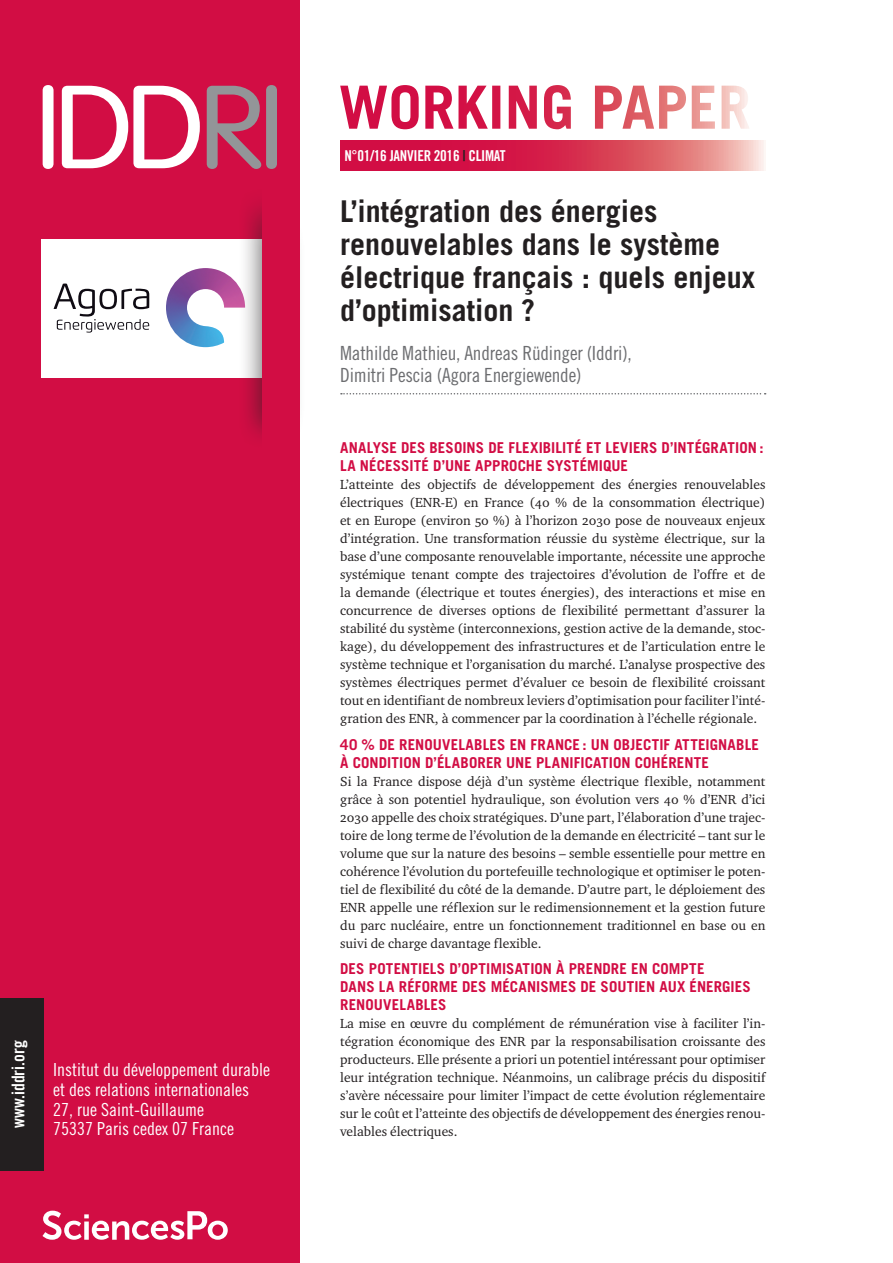
<style>
.page{position:relative;width:893px;height:1263px;background:#fff}
.page>*{position:absolute;margin:0;border:0;box-sizing:border-box;transform-origin:0 0}
.T-Une{font:700 30px/33px "Trade Gothic LT Std";color:#231f20}
.auteurUne{font:19.5px/22.5px "Trade Gothic LT Std Cn 18";letter-spacing:-.01em;color:#6c6d70}
.txtAdresse{font:18px "Trade Gothic LT Std Cn 18";color:#fff}
.TitreCollection{font:17.7px "Trade Gothic LT Std Bd Cn 20";color:#fff}
.TitreRésumé{font:700 15px/18px "Trade Gothic LT Std";letter-spacing:.005em;color:#d20d44}
.t1{font:15px "Trade Gothic LT Std Bd Cn 20";letter-spacing:-.02em;color:#fff}
.txtRésumé{font:13.5px/18px "Charter ITC";color:#231f20;text-align:justify}
.s1{color:#231f20}
</style>
<div class="page">
<div style="left:0;top:0;width:299px;height:1263px;background:#d20d44"></div>
<div style="left:43px;top:85px;width:11px;height:84px;background:#fff;border-radius:5px"></div>
<svg style="left:62px;top:86px;width:138px;height:82px"></svg>
<svg style="left:207px;top:86px;width:54px;height:83px"></svg>
<div style="left:266px;top:85px;width:11px;height:84px;background:#939598;border-radius:5px"></div>
<svg style="left:341px;top:393px;width:425px;height:1px"></svg>
<svg style="left:340px;top:140px;width:424px;height:30px;background:#da3f5e"></svg>
<div style="left:0;top:998px;width:44px;height:172px;background:#231f20"></div>
<svg style="left:340px;top:85px;width:409px;height:44px"></svg>
<svg style="left:43px;top:1210px;width:185px;height:30px"></svg>
<div style="left:41px;top:239px;width:235px;height:138px;background:#fff"></div>
<div style="left:237px;top:185px;width:69px;height:265px;background:#231f20;opacity:.75"></div>
<div style="left:262px;top:188px;width:37px;height:284px;background:#d20d44"></div>
<img style="left:166px;top:268px;width:79px;height:79px">
<svg style="left:54px;top:284px;width:95px;height:49px"></svg>
<p class="TitreCollection" style="left:7px;top:1128px;width:89px;rotate:-90deg">www.iddri.org</p>
<p class="txtAdresse" style="left:53px;top:1059px;width:218px">Institut du développement durable</p>
<p class="txtAdresse" style="left:53px;top:1079px;width:197px">et des relations internationales</p>
<p class="txtAdresse" style="left:53px;top:1099px;width:152px">27, rue Saint-Guillaume</p>
<p class="txtAdresse" style="left:53px;top:1118px;width:182px">75337 Paris cedex 07 France</p>
<p class="t1" style="left:344px;top:146px;width:163px">N°01/16 JANVIER 2016 <span class="s1">|</span> CLIMAT</p>
<p class="T-Une" style="left:340px;top:194px;width:417px">L’intégration des énergies renouvelables dans le système électrique français : quels enjeux d’optimisation ?</p>
<p class="auteurUne" style="left:340px;top:341px;width:293px">Mathilde Mathieu, Andreas Rüdinger (Iddri),<br>Dimitri Pescia (Agora Energiewende)</p>
<p class="TitreRésumé" style="left:340px;top:438px;width:425px">ANALYSE DES BESOINS DE FLEXIBILITÉ ET LEVIERS D’INTÉGRATION :<br>LA NÉCESSITÉ D’UNE APPROCHE SYSTÉMIQUE</p>
<p class="txtRésumé" style="left:340px;top:475px;width:427px">L’atteinte des objectifs de développement des énergies renouvelables électriques (ENR-E) en France (40 % de la consommation électrique) et en Europe (environ 50 %) à l’horizon 2030 pose de nouveaux enjeux d’intégration. Une transformation réussie du système électrique, sur la base d’une composante renouvelable importante, nécessite une approche systémique tenant compte des trajectoires d’évolution de l’offre et de la demande (électrique et toutes énergies), des interactions et mise en concurrence de diverses options de flexibilité permettant d’assurer la stabilité du système (interconnexions, gestion active de la demande, stoc&shy;kage), du développement des infrastructures et de l’articulation entre le système technique et l’organisation du marché. L’analyse prospective des systèmes électriques permet d’évaluer ce besoin de flexibilité croissant tout en identifiant de nombreux leviers d’optimisation pour faciliter l’inté&shy;gration des ENR, à commencer par la coordination à l’échelle régionale.</p>
<p class="TitreRésumé" style="left:340px;top:735px;width:420px">40 % DE RENOUVELABLES EN FRANCE : UN OBJECTIF ATTEIGNABLE<br>À CONDITION D’ÉLABORER UNE PLANIFICATION COHÉRENTE</p>
<p class="txtRésumé" style="left:340px;top:772px;width:427px">Si la France dispose déjà d’un système électrique flexible, notamment grâce à son potentiel hydraulique, son évolution vers 40 % d’ENR d’ici 2030 appelle des choix stratégiques. D’une part, l’élaboration d’une trajec&shy;toire de long terme de l’évolution de la demande en électricité – tant sur le volume que sur la nature des besoins – semble essentielle pour mettre en cohérence l’évolution du portefeuille technologique et optimiser le poten&shy;tiel de flexibilité du côté de la demande. D’autre part, le déploiement des ENR appelle une réflexion sur le redimensionnement et la gestion future du parc nucléaire, entre un fonctionnement traditionnel en base ou en suivi de charge davantage flexible.</p>
<p class="TitreRésumé" style="left:340px;top:960px;width:412px">DES POTENTIELS D’OPTIMISATION À PRENDRE EN COMPTE<br>DANS LA RÉFORME DES MÉCANISMES DE SOUTIEN AUX ÉNERGIES<br>RENOUVELABLES</p>
<p class="txtRésumé" style="left:340px;top:1014px;width:427px">La mise en œuvre du complément de rémunération vise à faciliter l’in&shy;tégration économique des ENR par la responsabilisation croissante des producteurs. Elle présente a priori un potentiel intéressant pour optimiser leur intégration technique. Néanmoins, un calibrage précis du dispositif s’avère nécessaire pour limiter l’impact de cette évolution réglementaire sur le coût et l’atteinte des objectifs de développement des énergies renou&shy;velables électriques.</p>
</div>
